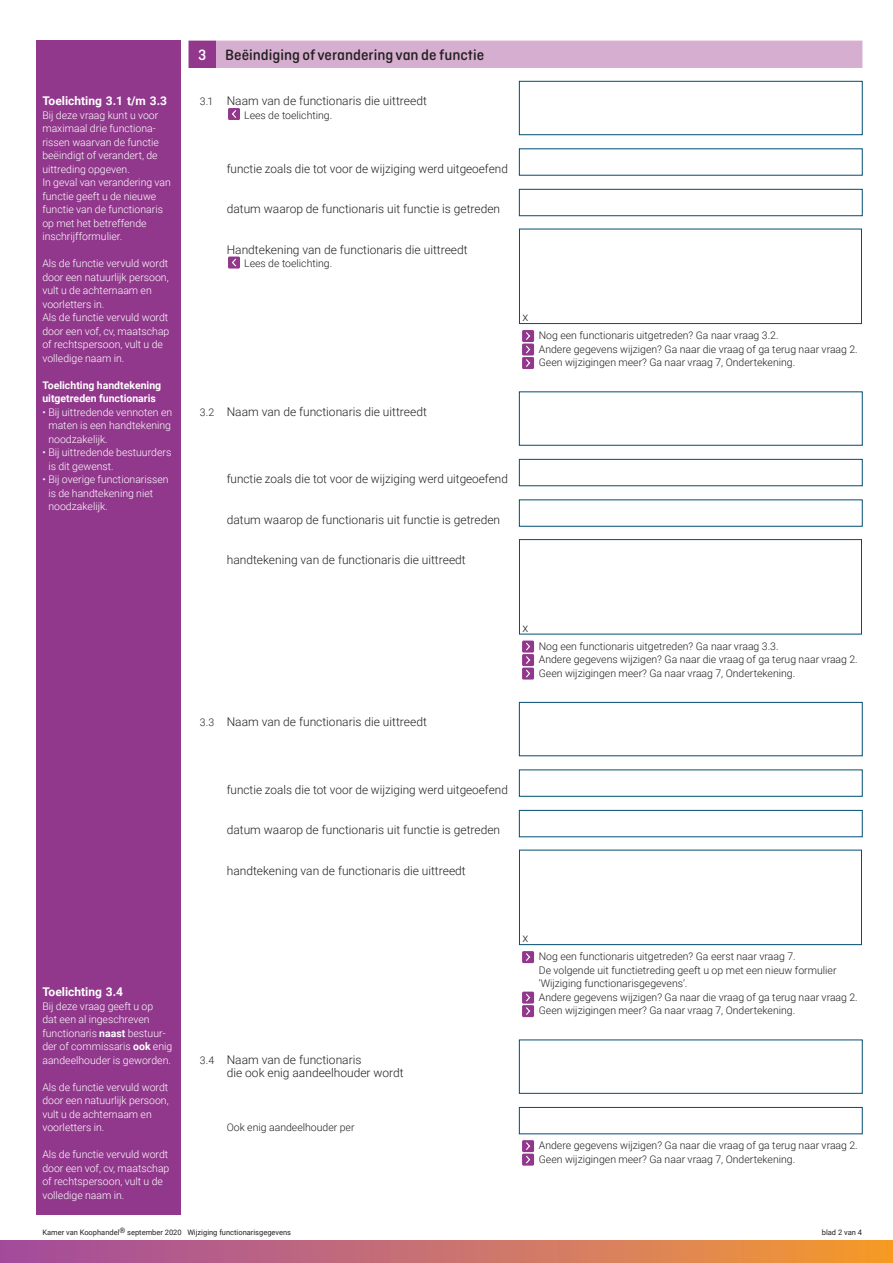
<style>
.page{position:relative;width:893px;height:1263px;background:#fff}
.page>*{position:absolute;margin:0;border:0;box-sizing:border-box;transform-origin:0 0}
.hoofdstuk_titel{font:500 15.75px "Ciutadella Rounded";color:#231f20}
.hoofdstuk_titel_numm{font:500 15.75px "Ciutadella Rounded";color:#fff}
.brood{font:300 12px "Roboto";color:#231f20}
.selectievraag{font:300 12px/13.5px "Roboto";color:#231f20}
.toelichting_kopje{font:700 12px "Roboto";color:#fff}
.toelichting_brood{font:300 10.5px/13.5px "Roboto";color:#fff}
.verwijzing_naar_vlgd{font:300 10.5px/13.5px "Roboto";color:#231f20}
.toelichting_brood-2{font:700 10.5px/13.5px "Roboto";color:#fff}
.t1{font:7.5px "Roboto";color:#231f20}
.s1{font-weight:700}
.s2{font-size:10.5px}
</style>
<div class="page">
<div style="left:0;top:1240px;width:893px;height:23px;background:linear-gradient(to right,#a14ba4,#f49a34)"></div>
<div style="left:519px;top:81px;width:343px;height:54px;background:#fff;border:1px solid #004e71"></div>
<div style="left:519px;top:189px;width:343px;height:27px;background:#fff;border:1px solid #004e71"></div>
<div style="left:519px;top:229px;width:343px;height:95px;background:#fff;border:1px solid #004e71"></div>
<div style="left:519px;top:459px;width:343px;height:27px;background:#fff;border:1px solid #004e71"></div>
<div style="left:519px;top:539px;width:343px;height:95px;background:#fff;border:1px solid #004e71"></div>
<div style="left:519px;top:702px;width:343px;height:54px;background:#fff;border:1px solid #004e71"></div>
<div style="left:519px;top:810px;width:343px;height:27px;background:#fff;border:1px solid #004e71"></div>
<div style="left:519px;top:850px;width:343px;height:95px;background:#fff;border:1px solid #004e71"></div>
<div style="left:519px;top:1107px;width:343px;height:27px;background:#fff;border:1px solid #004e71"></div>
<div style="left:228px;top:108px;width:12px;height:12px;background:#91388c;border-radius:2px"></div>
<svg style="left:232px;top:110px;width:4px;height:8px"></svg>
<div style="left:228px;top:257px;width:12px;height:12px;background:#91388c;border-radius:2px"></div>
<svg style="left:232px;top:258px;width:4px;height:9px"></svg>
<div style="left:522px;top:330px;width:12px;height:12px;background:#91388c;border-radius:2px"></div>
<div style="left:522px;top:343px;width:12px;height:12px;background:#91388c;border-radius:2px"></div>
<div style="left:522px;top:357px;width:12px;height:12px;background:#91388c;border-radius:2px"></div>
<svg style="left:525px;top:332px;width:6px;height:35px"></svg>
<div style="left:522px;top:640px;width:12px;height:12px;background:#91388c;border-radius:2px"></div>
<div style="left:522px;top:654px;width:12px;height:12px;background:#91388c;border-radius:2px"></div>
<div style="left:522px;top:667px;width:12px;height:12px;background:#91388c;border-radius:2px"></div>
<svg style="left:525px;top:642px;width:6px;height:36px"></svg>
<div style="left:522px;top:951px;width:12px;height:12px;background:#91388c;border-radius:2px"></div>
<svg style="left:526px;top:953px;width:5px;height:8px"></svg>
<div style="left:522px;top:991px;width:12px;height:12px;background:#91388c;border-radius:2px"></div>
<div style="left:522px;top:1005px;width:12px;height:12px;background:#91388c;border-radius:2px"></div>
<svg style="left:525px;top:993px;width:6px;height:22px"></svg>
<div style="left:522px;top:1140px;width:12px;height:12px;background:#91388c;border-radius:2px"></div>
<div style="left:522px;top:1153px;width:12px;height:12px;background:#91388c;border-radius:2px"></div>
<svg style="left:525px;top:1142px;width:6px;height:22px"></svg>
<div style="left:36px;top:40px;width:145px;height:1175px;background:#91388c"></div>
<div style="left:216px;top:41px;width:646px;height:27px;background:#d6aed0"></div>
<div style="left:189px;top:41px;width:26px;height:27px;background:#91388c"></div>
<div style="left:189px;top:41px;width:27px;height:27px;border:1px solid #91388c"></div>
<p class="toelichting_kopje" style="left:42px;top:92px;width:126px">Toelichting 3.1 t/m 3.3</p>
<p class="toelichting_brood" style="left:42px;top:108px;width:130px">Bij deze vraag kunt u voor maximaal drie functiona&shy;rissen waarvan de functie beëindigt of verandert, de uittreding opgeven.<br>In geval van verandering van functie geeft u de nieuwe functie van de functionaris op met het betreffende inschrijfformulier.</p>
<p class="toelichting_brood" style="left:42px;top:256px;width:129px">Als de functie vervuld wordt door een natuurlijk persoon, vult u de achternaam en voorletters in.<br>Als de functie vervuld wordt door een vof, cv, maatschap of rechtspersoon, vult u de volledige naam in.</p>
<p class="toelichting_brood-2" style="left:42px;top:378px;width:120px">Toelichting handtekening uitgetreden functionaris</p>
<p class="toelichting_brood" style="left:48px;top:405px;width:125px;text-align:justify;text-indent:-6px">• Bij uittredende vennoten en maten is een handtekening noodzakelijk.</p>
<p class="toelichting_brood" style="left:48px;top:445px;width:124px;text-indent:-6px">• Bij uittredende bestuurders is dit gewenst.</p>
<p class="toelichting_brood" style="left:48px;top:472px;width:122px;text-indent:-6px">• Bij overige functionarissen is de handtekening niet noodzakelijk.</p>
<p class="toelichting_kopje" style="left:42px;top:983px;width:82px">Toelichting 3.4</p>
<p class="toelichting_brood" style="left:42px;top:999px;width:131px">Bij deze vraag geeft u op<br>dat een al ingeschreven functionaris <span class="s1">naast</span> bestuur&shy;der of commissaris <span class="s1">ook</span> enig aandeelhouder is geworden.</p>
<p class="toelichting_brood" style="left:42px;top:1080px;width:128px">Als de functie vervuld wordt door een natuurlijk persoon, vult u de achternaam en voorletters in.</p>
<p class="toelichting_brood" style="left:42px;top:1147px;width:129px">Als de functie vervuld wordt door een vof, cv, maatschap of rechtspersoon, vult u de volledige naam in.</p>
<h3 class="hoofdstuk_titel" style="left:225px;top:46px;width:260px">Beëindiging of verandering van de functie</h3>
<h4 class="selectievraag" style="left:200px;top:94px;width:229px"><span class="s2">3.1</span> Naam van de functionaris die uittreedt</h4>
<p class="verwijzing_naar_vlgd" style="left:244px;top:108px;width:90px">Lees de toelichting.</p>
<h3 class="hoofdstuk_titel_numm" style="left:198px;top:46px;width:10px">3</h3>
<p class="brood" style="left:227px;top:160px;width:283px">functie zoals die tot voor de wijziging werd uitgeoefend</p>
<p class="brood" style="left:227px;top:200px;width:275px">datum waarop de functionaris uit functie is getreden</p>
<p class="brood" style="left:227px;top:241px;width:242px">Handtekening van de functionaris die uittreedt</p>
<p class="verwijzing_naar_vlgd" style="left:244px;top:256px;width:90px">Lees de toelichting.</p>
<h4 class="selectievraag" style="left:200px;top:404px;width:229px"><span class="s2">3.2</span> Naam van de functionaris die uittreedt</h4>
<p class="brood" style="left:522px;top:308px;width:7px">x</p>
<p class="verwijzing_naar_vlgd" style="left:539px;top:328px;width:241px">Nog een functionaris uitgetreden? Ga naar vraag 3.2.</p>
<p class="verwijzing_naar_vlgd" style="left:539px;top:342px;width:320px">Andere gegevens wijzigen? Ga naar die vraag of ga terug naar vraag 2.</p>
<p class="verwijzing_naar_vlgd" style="left:539px;top:355px;width:258px">Geen wijzigingen meer? Ga naar vraag 7, Ondertekening.</p>
<p class="brood" style="left:227px;top:470px;width:283px">functie zoals die tot voor de wijziging werd uitgeoefend</p>
<p class="brood" style="left:227px;top:511px;width:275px">datum waarop de functionaris uit functie is getreden</p>
<p class="brood" style="left:227px;top:551px;width:241px">handtekening van de functionaris die uittreedt</p>
<h4 class="selectievraag" style="left:200px;top:715px;width:229px"><span class="s2">3.3</span> Naam van de functionaris die uittreedt</h4>
<p class="brood" style="left:522px;top:619px;width:7px">x</p>
<p class="verwijzing_naar_vlgd" style="left:539px;top:639px;width:241px">Nog een functionaris uitgetreden? Ga naar vraag 3.3.</p>
<p class="verwijzing_naar_vlgd" style="left:539px;top:652px;width:320px">Andere gegevens wijzigen? Ga naar die vraag of ga terug naar vraag 2.</p>
<p class="verwijzing_naar_vlgd" style="left:539px;top:666px;width:258px">Geen wijzigingen meer? Ga naar vraag 7, Ondertekening.</p>
<p class="brood" style="left:227px;top:781px;width:283px">functie zoals die tot voor de wijziging werd uitgeoefend</p>
<p class="brood" style="left:227px;top:821px;width:275px">datum waarop de functionaris uit functie is getreden</p>
<p class="brood" style="left:227px;top:862px;width:241px">handtekening van de functionaris die uittreedt</p>
<h4 class="selectievraag" style="left:227px;top:1052px;width:179px;text-indent:-27px"><span class="s2">3.4</span> Naam van de functionaris<br>die ook enig aandeelhouder wordt</h4>
<p class="verwijzing_naar_vlgd" style="left:227px;top:1120px;width:129px">Ook enig aandeelhouder per</p>
<p class="brood" style="left:522px;top:929px;width:7px">x</p>
<p class="verwijzing_naar_vlgd" style="left:539px;top:949px;width:299px">Nog een functionaris uitgetreden? Ga eerst naar vraag 7.<br>De volgende uit functietreding geeft u op met een nieuw formulier ‘Wijziging functionarisgegevens’.</p>
<p class="verwijzing_naar_vlgd" style="left:539px;top:990px;width:320px">Andere gegevens wijzigen? Ga naar die vraag of ga terug naar vraag 2.</p>
<p class="verwijzing_naar_vlgd" style="left:539px;top:1003px;width:258px">Geen wijzigingen meer? Ga naar vraag 7, Ondertekening.</p>
<p class="verwijzing_naar_vlgd" style="left:539px;top:1138px;width:320px">Andere gegevens wijzigen? Ga naar die vraag of ga terug naar vraag 2.</p>
<p class="verwijzing_naar_vlgd" style="left:539px;top:1152px;width:258px">Geen wijzigingen meer? Ga naar vraag 7, Ondertekening.</p>
<p class="t1" style="left:42px;top:1227px;width:250px">Kamer van Koophandel® september 2020 Wijziging functionarisgegevens</p>
<p class="t1" style="left:822px;top:1227px;width:42px">blad 2 van 4</p>
</div>
